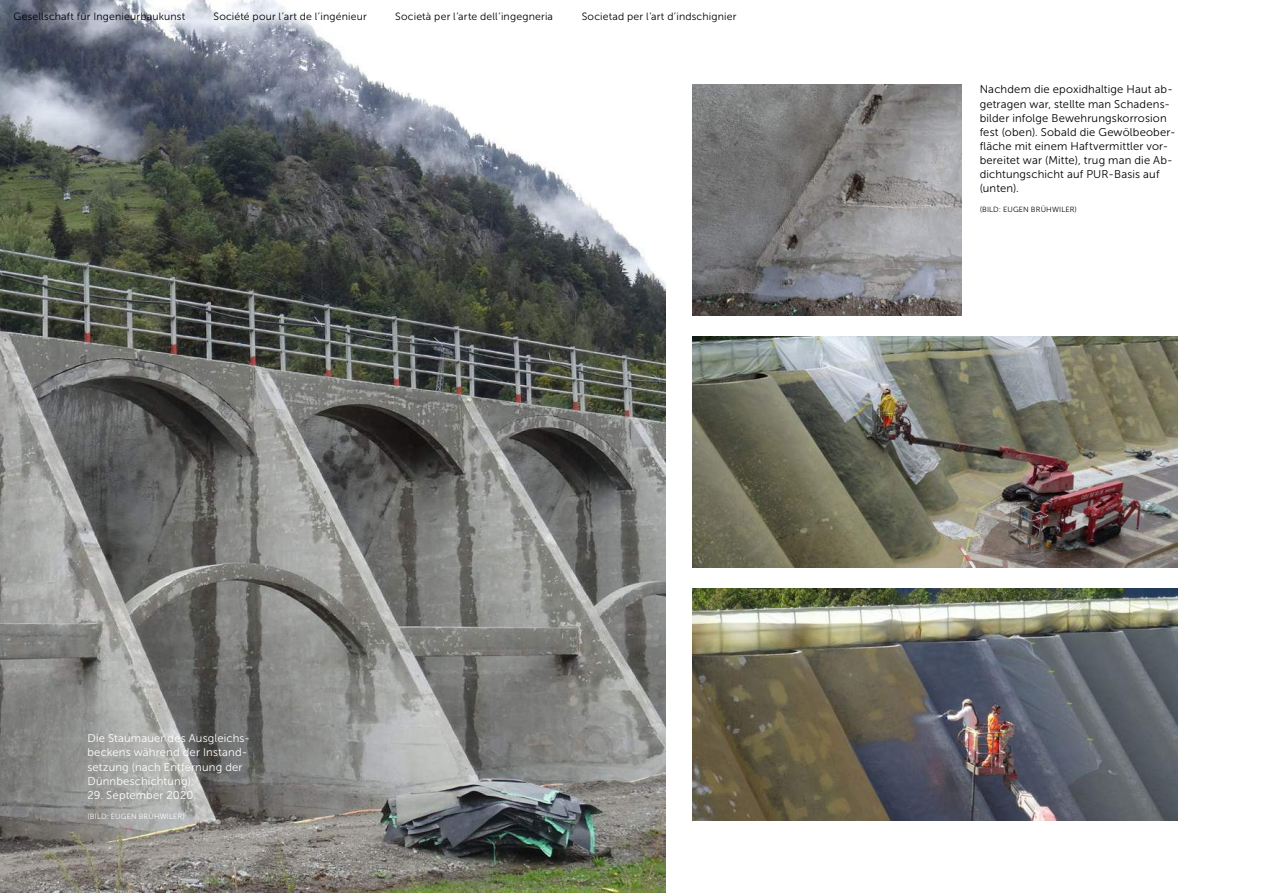
<style>
.page{position:relative;width:1263px;height:893px;background:#fff}
.page>*{position:absolute;margin:0;border:0;box-sizing:border-box;transform-origin:0 0}
.t1{font:11.25px/14.1px "Museo Sans 300";letter-spacing:.015em;color:#000}
.t2{font:11.25px/14.1px "Museo Sans 300";letter-spacing:.015em;color:#fff}
.t3{font:10.5px "Museo Sans 300";letter-spacing:.015em;color:#000}
.t4{font:7.5px "Museo Sans 300";letter-spacing:.02em;color:#000}
.t5{font:7.5px "Museo Sans 300";letter-spacing:.02em;color:#fff}
</style>
<div class="page">
<img style="left:692px;top:336px;width:486px;height:231px">
<img style="left:692px;top:588px;width:486px;height:233px">
<img style="left:692px;top:84px;width:269px;height:231px">
<img style="left:0;top:0;width:665px;height:893px">
<p class="t3" style="left:13px;top:11px;width:173px">Gesellschaft für Ingenieurbaukunst</p>
<p class="t3" style="left:213px;top:11px;width:155px">Société pour l’art de l’ingénieur</p>
<p class="t3" style="left:395px;top:11px;width:159px">Società per l’arte dell’ingegneria</p>
<p class="t3" style="left:582px;top:11px;width:156px">Societad per l’art d’indschignier</p>
<p class="t2" style="left:87px;top:732px;width:164px">Die Staumauer des Ausgleichs&shy;beckens während der Instand&shy;setzung (nach Entfernung der<br>Dünnbeschichtung);</p>
<p class="t2" style="left:87px;top:788px;width:110px">29. September 2020.</p>
<p class="t5" style="left:87px;top:812px;width:99px">(BILD: EUGEN BRÜHWILER)</p>
<p class="t1" style="left:980px;top:83px;width:197px">Nachdem die epoxidhaltige Haut ab&shy;getragen war, stellte man Schadens&shy;bilder infolge Bewehrungskorrosion fest (oben). Sobald die Gewölbeober&shy;fläche mit einem Haftvermittler vor&shy;bereitet war (Mitte), trug man die Ab&shy;dichtungschicht auf PUR-Basis auf (unten).</p>
<p class="t4" style="left:980px;top:206px;width:99px">(BILD: EUGEN BRÜHWILER)</p>
</div>
